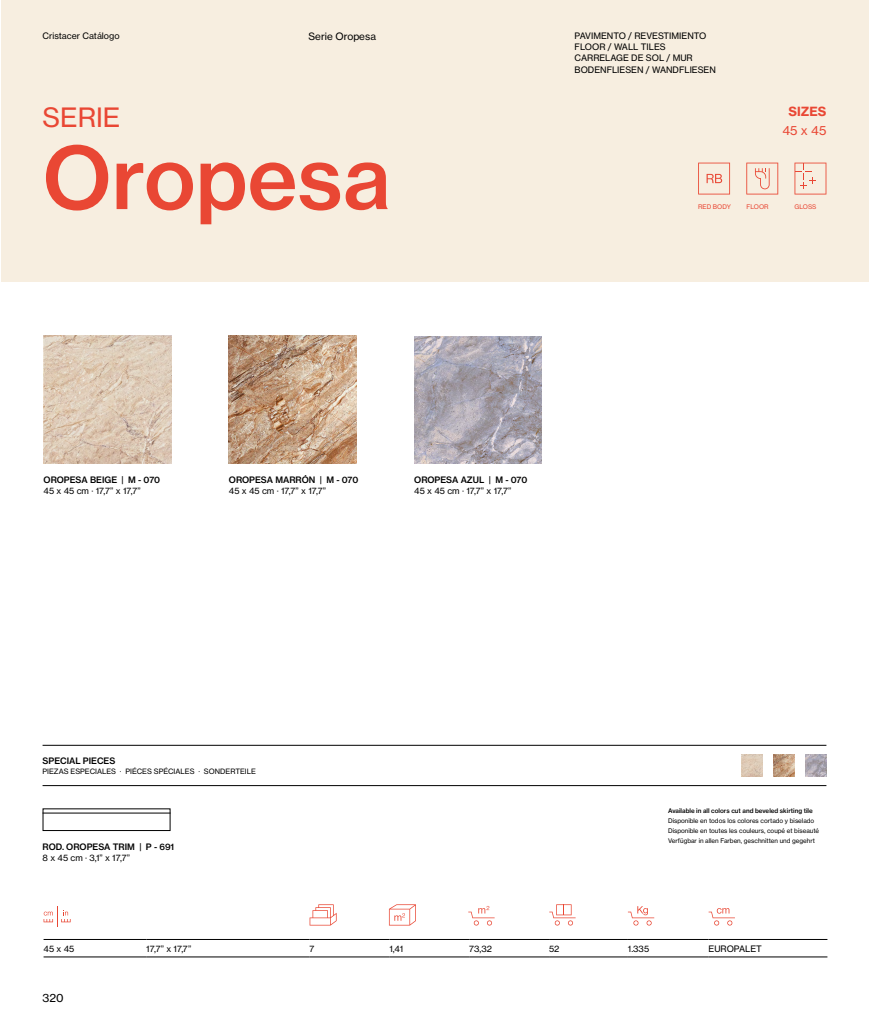
<style>
.page{position:relative;width:869px;height:1028px;background:#fff}
.page>*{position:absolute;margin:0;border:0;box-sizing:border-box;transform-origin:0 0}
.t1{font:85px "N Haas Grotesk TX Pro 65 Md";color:#e94734}
.t2{font:26.25px "N Haas Grotesk TX Pro 55 Rg";color:#e94734}
.t3{font:12.5px "N Haas Grotesk TX Pro 75 Bd";color:#e94734}
.t4{font:12.5px "N Haas Grotesk TX Pro 55 Rg";color:#e94734}
.t5{font:11.25px "N Haas Grotesk TX Pro 55 Rg";color:#000}
.t6{font:10px "N Haas Grotesk TX Pro 55 Rg";color:#000}
.t7{font:8.75px/11.2px "N Haas Grotesk TX Pro 55 Rg";color:#000}
.t8{font:8.75px "N Haas Grotesk TX Pro 65 Md";color:#000}
.t9{font:7.25px "N Haas Grotesk TX Pro 55 Rg";color:#000}
.t10{font:6.25px/10px "N Haas Grotesk TX Pro 55 Rg";color:#000}
.t11{font:6.25px "N Haas Grotesk TX Pro 65 Md";color:#000}
.t12{font:6.25px "N Haas Grotesk TX Pro 55 Rg";color:#e94734}
</style>
<div class="page">
<div style="left:2px;top:0;width:866px;height:281px;background:#f7eee0"></div>
<hr style="left:44px;top:939px;width:102px;height:1px;background:#000">
<hr style="left:146px;top:939px;width:163px;height:1px;background:#000">
<hr style="left:309px;top:939px;width:80px;height:1px;background:#000">
<hr style="left:389px;top:939px;width:80px;height:1px;background:#000">
<hr style="left:469px;top:939px;width:80px;height:1px;background:#000">
<hr style="left:549px;top:939px;width:78px;height:1px;background:#000">
<hr style="left:627px;top:939px;width:81px;height:1px;background:#000">
<hr style="left:708px;top:939px;width:119px;height:1px;background:#000">
<hr style="left:44px;top:956px;width:102px;height:1px;background:#000">
<hr style="left:146px;top:956px;width:163px;height:1px;background:#000">
<hr style="left:309px;top:956px;width:80px;height:1px;background:#000">
<hr style="left:389px;top:956px;width:80px;height:1px;background:#000">
<hr style="left:469px;top:956px;width:80px;height:1px;background:#000">
<hr style="left:549px;top:956px;width:78px;height:1px;background:#000">
<hr style="left:627px;top:956px;width:81px;height:1px;background:#000">
<hr style="left:708px;top:956px;width:119px;height:1px;background:#000">
<svg style="left:44px;top:906px;width:27px;height:20px"></svg>
<svg style="left:309px;top:904px;width:27px;height:21px"></svg>
<svg style="left:389px;top:904px;width:27px;height:21px"></svg>
<svg style="left:468px;top:906px;width:26px;height:19px"></svg>
<svg style="left:549px;top:904px;width:26px;height:21px"></svg>
<svg style="left:628px;top:906px;width:26px;height:19px"></svg>
<svg style="left:708px;top:908px;width:26px;height:17px"></svg>
<svg style="left:698px;top:163px;width:31px;height:31px"></svg>
<svg style="left:746px;top:163px;width:31px;height:31px"></svg>
<svg style="left:794px;top:163px;width:32px;height:31px"></svg>
<img style="left:44px;top:336px;width:127px;height:127px">
<img style="left:229px;top:336px;width:127px;height:127px">
<img style="left:414px;top:336px;width:127px;height:128px">
<hr style="left:43px;top:812px;width:127px;height:1px;background:#000">
<hr style="left:43px;top:745px;width:783px;height:1px;background:#000">
<hr style="left:43px;top:785px;width:783px;height:1px;background:#000">
<img style="left:773px;top:754px;width:21px;height:22px">
<img style="left:805px;top:754px;width:21px;height:22px">
<img style="left:741px;top:754px;width:21px;height:22px">
<p class="t7" style="left:43px;top:30px;width:78px">Cristacer Catálogo</p>
<p class="t7" style="left:49px;top:30px;width:90px">atálogo General 2023</p>
<p class="t6" style="left:308px;top:30px;width:69px">Serie Oropesa</p>
<p class="t7" style="left:574px;top:30px;width:143px">PAVIMENTO / REVESTIMIENTO<br>FLOOR / WALL TILES<br>CARRELAGE DE SOL / MUR<br>BODENFLIESEN / WANDFLIESEN</p>
<h2 class="t2" style="left:43px;top:101px;width:79px">SERIE</h2>
<h1 class="t1" style="left:43px;top:125px;width:349px">Oropesa</h1>
<h3 class="t3" style="left:788px;top:104px;width:39px">SIZES</h3>
<h3 class="t4" style="left:782px;top:123px;width:45px">45 x 45</h3>
<p class="t12" style="left:697px;top:203px;width:34px">RED BODY</p>
<p class="t12" style="left:746px;top:203px;width:24px">FLOOR</p>
<p class="t12" style="left:794px;top:203px;width:23px">GLOSS</p>
<p class="t8" style="left:44px;top:474px;width:118px">OROPESA BEIGE | M - 070</p>
<p class="t7" style="left:44px;top:485px;width:99px">45 x 45 cm · 17,7” x 17,7”</p>
<p class="t8" style="left:229px;top:474px;width:131px">OROPESA MARRÓN | M - 070</p>
<p class="t7" style="left:229px;top:485px;width:99px">45 x 45 cm · 17,7” x 17,7”</p>
<p class="t8" style="left:414px;top:474px;width:114px">OROPESA AZUL | M - 070</p>
<p class="t7" style="left:414px;top:485px;width:99px">45 x 45 cm · 17,7” x 17,7”</p>
<p class="t8" style="left:43px;top:755px;width:74px">SPECIAL PIECES</p>
<p class="t9" style="left:43px;top:766px;width:215px">PIEZAS ESPECIALES · PIÉCES SPÉCIALES · SONDERTEILE</p>
<p class="t8" style="left:43px;top:841px;width:133px">ROD. OROPESA TRIM | P - 691</p>
<p class="t7" style="left:43px;top:852px;width:89px">8 x 45 cm · 3,1” x 17,7”</p>
<p class="t11" style="left:668px;top:806px;width:146px">Available in all colors cut and beveled skirting tile</p>
<p class="t10" style="left:668px;top:815px;width:152px">Disponible en todos los colores cortado y biselado<br>Disponible en toutes les couleurs, coupé et biseauté<br>Verfügbar in allen Farben, geschnitten und gegehrt</p>
<p class="t7" style="left:44px;top:942px;width:32px">45 x 45</p>
<p class="t7" style="left:146px;top:942px;width:47px">17,7” x 17,7”</p>
<p class="t7" style="left:309px;top:942px;width:6px">7</p>
<p class="t7" style="left:389px;top:942px;width:15px">1,41</p>
<p class="t7" style="left:469px;top:942px;width:24px">73,32</p>
<p class="t7" style="left:549px;top:942px;width:12px">52</p>
<p class="t7" style="left:627px;top:942px;width:23px">1.335</p>
<p class="t7" style="left:708px;top:942px;width:55px">EUROPALET</p>
<p class="t5" style="left:43px;top:990px;width:23px">320</p>
</div>
